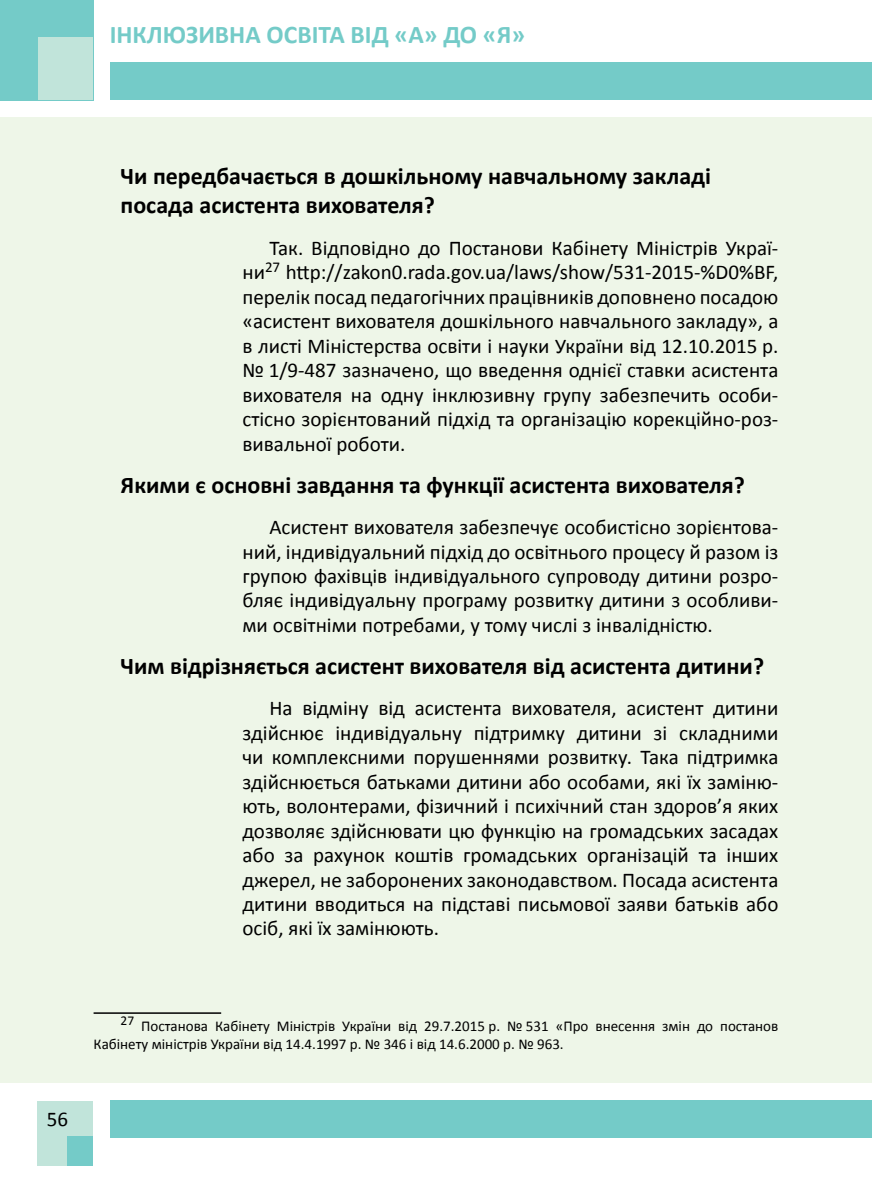
<style>
.page{position:relative;width:872px;height:1191px;background:#fff}
.page>*{position:absolute;margin:0;border:0;box-sizing:border-box;transform-origin:0 0}
.t1{font:700 25.5px "Calibri";color:#74cbc8}
.t2{font:700 24px/29.5px "Calibri";color:#000}
.t3{font:21px/24.5px "Calibri";color:#000;text-align:justify}
.t4{font:15px/18px "Calibri";color:#000}
</style>
<div class="page">
<div style="left:1px;top:117px;width:871px;height:966px;background:#eef6e8"></div>
<div style="left:110px;top:63px;width:762px;height:37px;background:#74cbc8"></div>
<div style="left:110px;top:1100px;width:762px;height:37px;background:#74cbc8"></div>
<div style="left:0;top:0;width:93px;height:100px;background:#74cbc8"></div>
<div style="left:39px;top:38px;width:54px;height:62px;background:#c1e4da"></div>
<div style="left:37px;top:1101px;width:56px;height:64px;background:#c1e4da"></div>
<div style="left:68px;top:1136px;width:25px;height:29px;background:#74cbc8"></div>
<hr style="left:94px;top:1012px;width:127px;height:1px;background:#000">
<p class="t1" style="left:110px;top:18px;width:417px">ІНКЛЮЗИВНА ОСВІТА ВІД «А» ДО «Я»</p>
<p class="t2" style="left:121px;top:161px;width:592px">Чи передбачається в дошкільному навчальному закладі посада асистента вихователя?</p>
<p class="t3" style="left:242px;top:236px;width:537px;text-indent:27px">Так. Відповідно до Постанови Кабінету Міністрів Украї&shy;ни<sup>27</sup> http://zakon0.rada.gov.ua/laws/show/531-2015-%D0%BF, перелік посад педагогічних працівників доповнено посадою «асистент вихователя дошкільного навчального закладу», а в листі Міністерства освіти і науки України від 12.10.2015 р. № 1/9-487 зазначено, що введення однієї ставки асистента вихователя на одну інклюзивну групу забезпечить особи&shy;стісно зорієнтований підхід та організацію корекційно-роз&shy;вивальної роботи.</p>
<p class="t2" style="left:121px;top:470px;width:626px">Якими є основні завдання та функції асистента вихователя?</p>
<p class="t3" style="left:242px;top:515px;width:537px;text-indent:27px">Асистент вихователя забезпечує особистісно зорієнтова&shy;ний, індивідуальний підхід до освітнього процесу й разом із групою фахівців індивідуального супроводу дитини розро&shy;бляє індивідуальну програму розвитку дитини з особливи&shy;ми освітніми потребами, у тому числі з інвалідністю.</p>
<p class="t2" style="left:121px;top:651px;width:645px">Чим відрізняється асистент вихователя від асистента дитини?</p>
<p class="t3" style="left:242px;top:696px;width:537px;text-indent:27px">На відміну від асистента вихователя, асистент дитини здійснює індивідуальну підтримку дитини зі складними чи комплексними порушеннями розвитку. Така підтримка здійснюється батьками дитини або особами, які їх заміню&shy;ють, волонтерами, фізичний і психічний стан здоров’я яких дозволяє здійснювати цю функцію на громадських засадах або за рахунок коштів громадських організацій та інших джерел, не заборонених законодавством. Посада асистента дитини вводиться на підставі письмової заяви батьків або осіб, які їх замінюють.</p>
<p class="t3" style="left:47px;top:1107px;width:23px">56</p>
<p class="t4" style="left:94px;top:1017px;width:686px;text-indent:27px"><sup>27</sup> Постанова Кабінету Міністрів України від 29.7.2015 р. № 531 «Про внесення змін до постанов<br>Кабінету міністрів України від 14.4.1997 р. № 346 і від 14.6.2000 р. № 963.</p>
</div>
